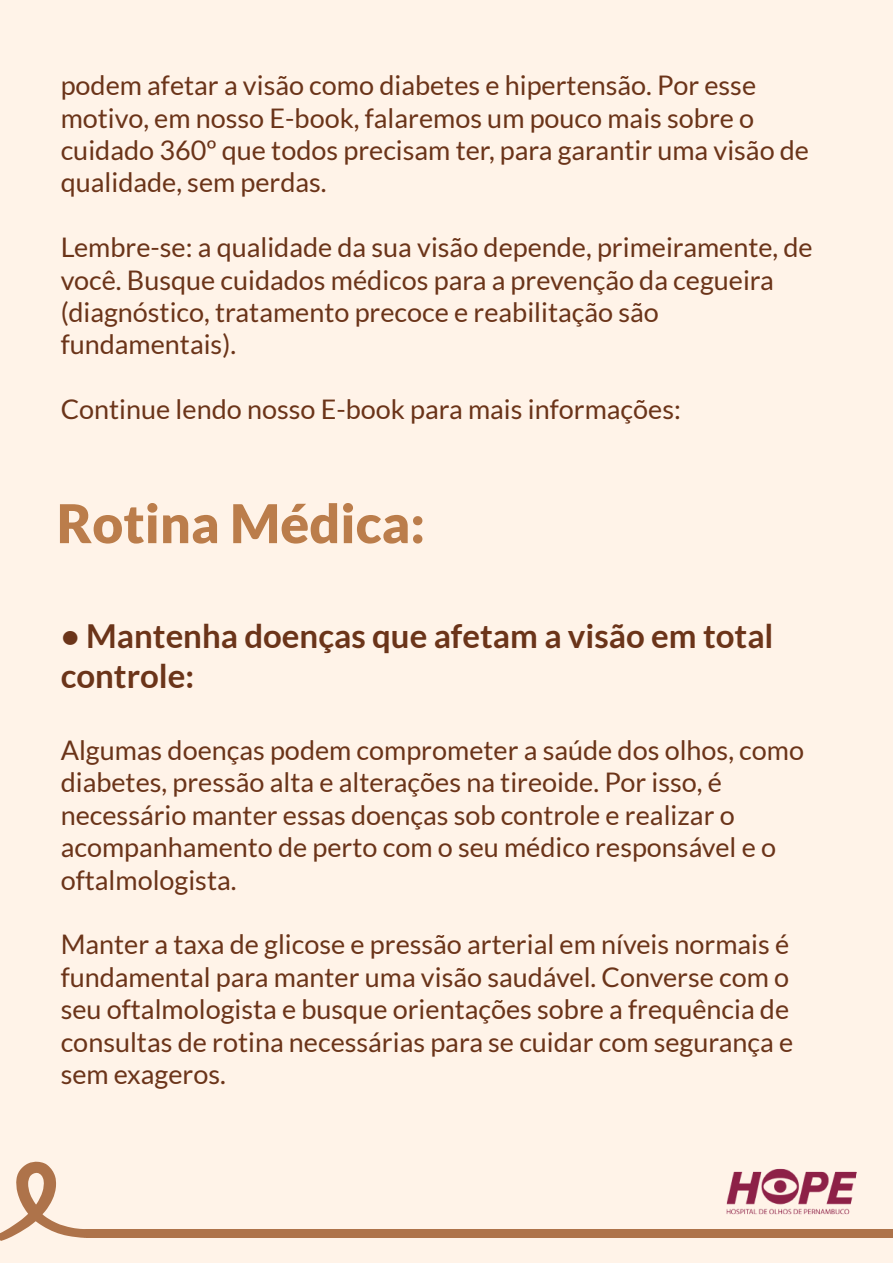
<style>
.page{position:relative;width:893px;height:1263px;background:#fff3e8}
.page>*{position:absolute;margin:0;border:0;box-sizing:border-box;transform-origin:0 0}
.t1{font:900 53.4px "Lato";color:#bb7d4b}
.t2{font:700 33px/39.6px "Lato";color:#6b3419}
.t3{font:27px/32.4px "Lato";color:#6b3419}
</style>
<div class="page">
<div style="left:87px;top:1229px;width:806px;height:9px;background:#ae734a"></div>
<svg style="left:0;top:1161px;width:87px;height:80px"></svg>
<img style="left:726px;top:1168px;width:131px;height:47px">
<p class="t3" style="left:61px;top:69px;width:750px">podem afetar a visão como diabetes e hipertensão. Por esse motivo, em nosso E-book, falaremos um pouco mais sobre o cuidado 360º que todos precisam ter, para garantir uma visão de qualidade, sem perdas.</p>
<p class="t3" style="left:61px;top:231px;width:754px">Lembre-se: a qualidade da sua visão depende, primeiramente, de você. Busque cuidados médicos para a prevenção da cegueira (diagnóstico, tratamento precoce e reabilitação são fundamentais).</p>
<p class="t3" style="left:61px;top:393px;width:622px">Continue lendo nosso E-book para mais informações:</p>
<h1 class="t1" style="left:57px;top:492px;width:370px">Rotina Médica:</h1>
<p class="t2" style="left:61px;top:616px;width:714px">• Mantenha doenças que afetam a visão em total controle:</p>
<p class="t3" style="left:61px;top:734px;width:745px">Algumas doenças podem comprometer a saúde dos olhos, como diabetes, pressão alta e alterações na tireoide. Por isso, é necessário manter essas doenças sob controle e realizar o acompanhamento de perto com o seu médico responsável e o oftalmologista.</p>
<p class="t3" style="left:61px;top:928px;width:734px">Manter a taxa de glicose e pressão arterial em níveis normais é fundamental para manter uma visão saudável. Converse com o seu oftalmologista e busque orientações sobre a frequência de consultas de rotina necessárias para se cuidar com segurança e sem exageros.</p>
</div>
